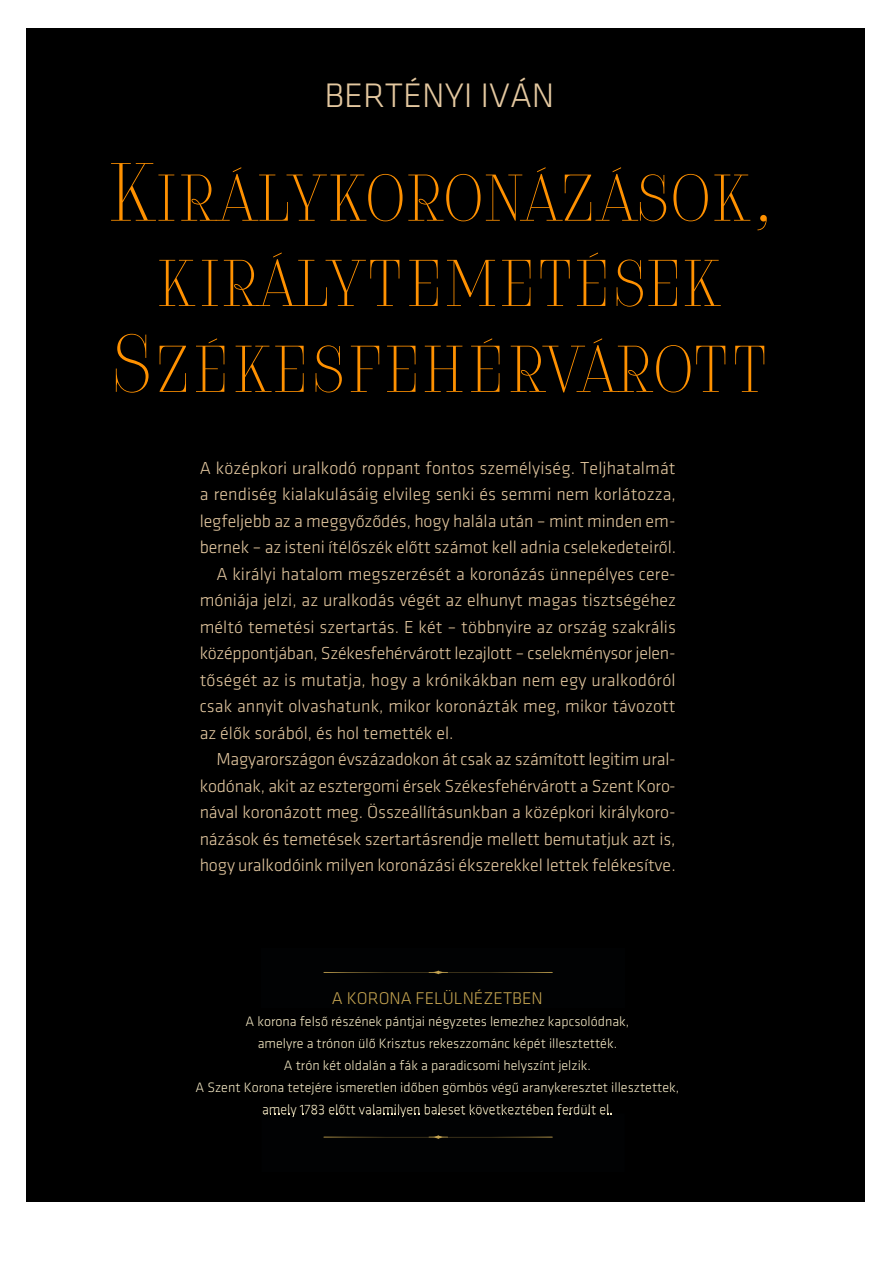
<style>
.page{position:relative;width:893px;height:1263px;background:#fff}
.page>*{position:absolute;margin:0;border:0;box-sizing:border-box;transform-origin:0 0}
.t1{font:82.35px/85.5px "Serifiqo 4 F Free Capitals";letter-spacing:.005em;color:#ff9100;text-align:center}
.t2{font:35.25px "Klavika H Light";color:#e4c8a0}
.t3{font:18px "Klavika H Light";letter-spacing:-.005em;color:#e4c8a0}
.t4{font:17.7px "Klavika H Light";color:#c4a350}
.t5{font:14.1px "Klavika H Light";color:#f7ebc6}
</style>
<div class="page">
<div style="left:26px;top:28px;width:838px;height:1173px;background:#000"></div>
<img style="left:294px;top:1113px;width:43px;height:2px">
<img style="left:419px;top:1113px;width:192px;height:2px">
<svg style="left:425px;top:1113px;width:186px;height:1px"></svg>
<svg style="left:361px;top:1113px;width:58px;height:4px"></svg>
<svg style="left:312px;top:1113px;width:43px;height:1px"></svg>
<svg style="left:263px;top:1113px;width:31px;height:4px"></svg>
<h2 class="t2" style="left:324px;top:77px;width:231px">BER TÉ NYI IVÁN</h2>
<h1 class="t1" style="left:108px;top:157px;width:664px">Ki rály ko ro ná zá sok, királyte me té sek<br>Szé kes fe hér vá rott</h1>
<p class="t3" style="left:200px;top:459px;width:477px">A kö zép ko ri ural ko dó rop pant fon tos sze mé lyi ség. Telj ha tal mát</p>
<p class="t3" style="left:200px;top:485px;width:477px">a ren di ség kiala ku lá sáig el vi leg sen ki és sem mi nem kor lá toz za,</p>
<p class="t3" style="left:200px;top:512px;width:477px">leg fel jebb az a meg gyô zô dés, hogy ha lá la után – mint min den em -</p>
<p class="t3" style="left:200px;top:538px;width:478px">ber nek – az is te ni íté lô szék elôtt szá mot kell ad nia cse le ke de tei rôl.</p>
<p class="t3" style="left:216px;top:565px;width:461px">A ki rá lyi ha ta lom meg szer zé sét a ko ro ná zás ün ne pé lyes ce re -</p>
<p class="t3" style="left:200px;top:591px;width:478px">mó niá ja jel zi, az ural ko dás vé gét az el hunyt ma gas tiszt sé gé hez</p>
<p class="t3" style="left:200px;top:618px;width:478px">mél tó te me té si szer tar tás. E két – több nyi re az or szág szak rá lis</p>
<p class="t3" style="left:200px;top:644px;width:477px">kö zép pont já ban, Szé kes fe hér vá rott le zaj lott – cse lek mény sor je len -</p>
<p class="t3" style="left:200px;top:670px;width:477px">tô sé gét az is mu tat ja, hogy a kró ni kák ban nem egy ural ko dó ról</p>
<p class="t3" style="left:200px;top:697px;width:477px">csak annyit ol vas ha tunk, mi kor ko ro náz ták meg, mi kor tá vo zott</p>
<p class="t3" style="left:200px;top:723px;width:255px">az élôk so rá ból, és hol te met ték el.</p>
<p class="t3" style="left:216px;top:750px;width:461px">Ma gyaror szá gon év szá za do kon át csak az szá mí tott le gi tim ural -</p>
<p class="t3" style="left:200px;top:776px;width:477px">ko dó nak, akit az esz ter go mi ér sek Szé kes fe hér vá rott a Szent Ko ro -</p>
<p class="t3" style="left:200px;top:803px;width:477px">ná val ko ro ná zott meg. Összeál lí tá sunk ban a kö zép ko ri ki rály ko ro -</p>
<p class="t3" style="left:200px;top:829px;width:477px">ná zá sok és te me té sek szer tar tás rend je mel lett be mu tat juk azt is,</p>
<p class="t3" style="left:200px;top:856px;width:477px">hogy ural ko dóink mi lyen ko ro ná zá si ék sze rek kel let tek feléke sít ve.</p>
<p class="t4" style="left:332px;top:989px;width:212px">A KORONA FELÜLNÉZETBEN</p>
<p class="t5" style="left:245px;top:1014px;width:385px">A korona felsŒ részének pántjai négyzetes lemezhez kapcsolódnak,</p>
<p class="t5" style="left:258px;top:1036px;width:361px">amelyre a trónon ülŒ Krisztus rekeszzománc képét illesztették.</p>
<p class="t5" style="left:284px;top:1058px;width:308px">A trón két oldalán a fák a paradicsomi helyszínt jelzik.</p>
<p class="t5" style="left:195px;top:1080px;width:485px">A Szent Korona tetejére ismeretlen idŒben gömbös végı aranykeresztet illesztettek,</p>
<p class="t5" style="left:262px;top:1102px;width:78px">amely 1783 el</p>
<p class="t5" style="left:345px;top:1102px;width:269px">tt valamilyen baleset következtében ferdült el.</p>
</div>
